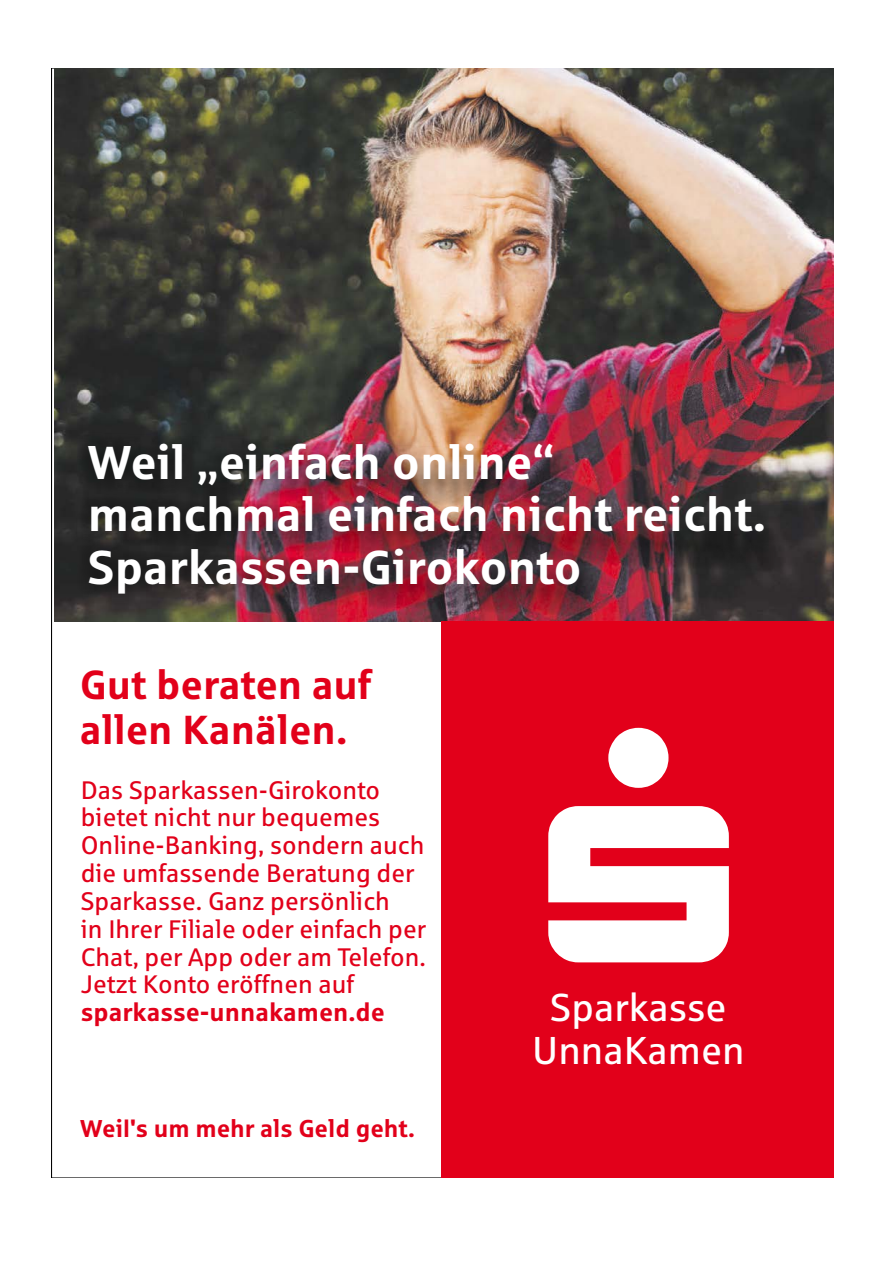
<style>
.page{position:relative;width:893px;height:1263px;background:#fff}
.page>*{position:absolute;margin:0;border:0;box-sizing:border-box;transform-origin:0 0}
.t1{font:700 47.4px/52.5px "Sparkasse Rg";color:#fff}
.t2{font:700 40.5px/44.7px "Sparkasse Rg";color:#e2001a}
.t3{font:39px/42.6px "Sparkasse Rg";color:#fff;text-align:center}
.t4{font:25.5px/27.9px "Sparkasse Rg";color:#e2001a}
.t5{font:700 25.5px "Sparkasse Rg";color:#e2001a}
.t6{font:700 24.3px "Sparkasse Rg";color:#e2001a}
.s1{font-family:"Arial"}
</style>
<div class="page">
<img style="left:54px;top:68px;width:780px;height:554px">
<div style="left:442px;top:622px;width:392px;height:556px;background:#e2001a"></div>
<img style="left:77px;top:432px;width:709px;height:201px">
<h1 class="t1" style="left:88px;top:434px;width:680px">Weil „einfach online“ manchmal einfach nicht reicht.<br>Sparkassen-Girokonto</h1>
<h2 class="t2" style="left:80px;top:661px;width:293px">Gut beraten auf allen Kanälen.</h2>
<p class="t4" style="left:81px;top:775px;width:347px">Das Sparkassen-Girokonto bietet nicht nur bequemes<br>Online-Banking, sondern auch die umfassende Beratung der<br>Sparkasse. Ganz persönlich<br>in Ihrer Filiale oder einfach per<br>Chat, per App oder am Telefon.<br>Jetzt Konto eröffnen auf</p>
<p class="t5" style="left:81px;top:996px;width:306px">sparkasse-unnakamen.de</p>
<p class="t6" style="left:80px;top:1113px;width:336px">Wei<span class="s1">l'</span>s um mehr als Geld geht.</p>
<h3 class="t3" style="left:532px;top:985px;width:214px">▲Sparkasse<br>UnnaKamen</h3>
</div>
